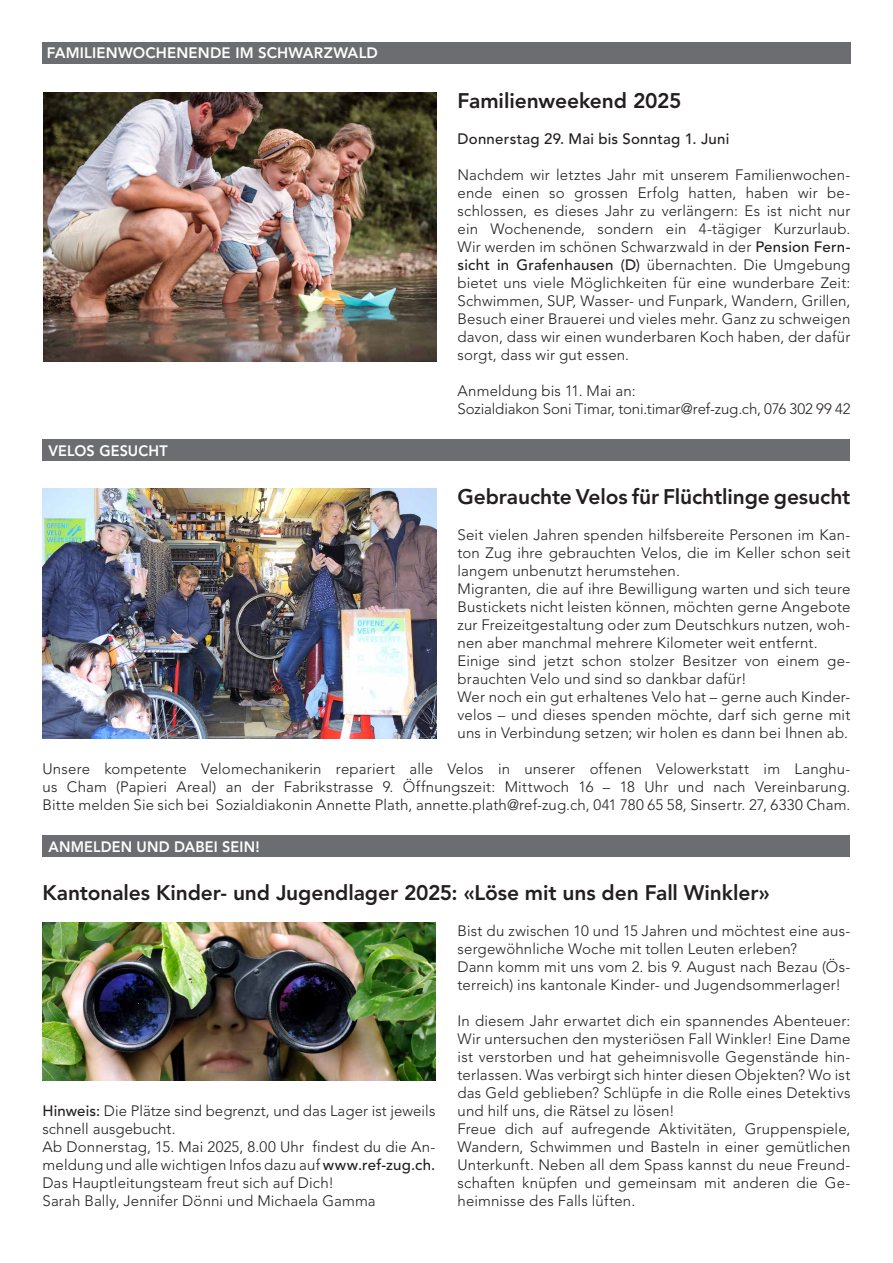
<style>
.page{position:relative;width:893px;height:1263px;background:#fff}
.page>*{position:absolute;margin:0;border:0;box-sizing:border-box;transform-origin:0 0}
.t1{font:800 21px "Avenir LT Std";letter-spacing:-.005em;color:#231f20}
.t2{font:300 15px/18px "Avenir LT Std";letter-spacing:.01em;color:#231f20;text-align:justify}
.t3{font:800 15px "Avenir LT Std";letter-spacing:.01em;color:#fff;scale:.96 1}
.t4{font:500 15px "Avenir LT Std";letter-spacing:.015em;color:#231f20}
.t5{font:800 15px "Avenir LT Std";letter-spacing:.01em;color:#fff}
.s1{font-weight:500}
</style>
<div class="page">
<div style="left:43px;top:439px;width:807px;height:22px;background:#6c6d70"></div>
<img style="left:43px;top:488px;width:394px;height:250px">
<div style="left:43px;top:43px;width:808px;height:21px;background:#6c6d70"></div>
<img style="left:43px;top:92px;width:393px;height:269px">
<div style="left:43px;top:835px;width:807px;height:22px;background:#6c6d70"></div>
<img style="left:43px;top:923px;width:392px;height:157px">
<p class="t5" style="left:47px;top:44px;width:333px">FAMILIENWOCHENENDE IM SCHWARZWALD</p>
<p class="t3" style="left:48px;top:442px;width:126px">VELOS GESUCHT</p>
<p class="t1" style="left:458px;top:88px;width:225px">Familienweekend 2025</p>
<p class="t4" style="left:458px;top:130px;width:273px">Donnerstag 29. Mai bis Sonntag 1. Juni</p>
<p class="t2" style="left:458px;top:166px;width:394px">Nachdem wir letztes Jahr mit unserem Familienwochen&shy;ende einen so grossen Erfolg hatten, haben wir be&shy;schlossen, es dieses Jahr zu verlängern: Es ist nicht nur ein Wochenende, sondern ein 4-tägiger Kurzurlaub.<br>Wir werden im schönen Schwarzwald in der <span class="s1">Pension Fern&shy;sicht in Grafenhausen (D)</span> übernachten. Die Umgebung bietet uns viele Möglichkeiten für eine wunderbare Zeit:<br>Schwimmen, SUP, Wasser- und Funpark, Wandern, Grillen, Besuch einer Brauerei und vieles mehr. Ganz zu schweigen davon, dass wir einen wunderbaren Koch haben, der dafür sorgt, dass wir gut essen.</p>
<p class="t2" style="left:458px;top:382px;width:180px">Anmeldung bis 11. Mai an:</p>
<p class="t2" style="left:458px;top:400px;width:394px">Sozialdiakon Soni Timar, toni.timar@ref-zug.ch, 076 302 99 42</p>
<p class="t1" style="left:458px;top:484px;width:394px">Gebrauchte Velos für Flüchtlinge gesucht</p>
<p class="t2" style="left:458px;top:526px;width:394px">Seit vielen Jahren spenden hilfsbereite Personen im Kan&shy;ton Zug ihre gebrauchten Velos, die im Keller schon seit langem unbenutzt herumstehen.</p>
<p class="t2" style="left:458px;top:580px;width:394px">Migranten, die auf ihre Bewilligung warten und sich teure Bustickets nicht leisten können, möchten gerne Angebote zur Freizeitgestaltung oder zum Deutschkurs nutzen, woh&shy;nen aber manchmal mehrere Kilometer weit entfernt.</p>
<p class="t2" style="left:458px;top:652px;width:394px">Einige sind jetzt schon stolzer Besitzer von einem ge&shy;brauchten Velo und sind so dankbar dafür!</p>
<p class="t2" style="left:458px;top:688px;width:394px">Wer noch ein gut erhaltenes Velo hat – gerne auch Kinder&shy;velos – und dieses spenden möchte, darf sich gerne mit uns in Verbindung setzen; wir holen es dann bei Ihnen ab.</p>
<p class="t2" style="left:43px;top:760px;width:809px">Unsere kompetente Velomechanikerin repariert alle Velos in unserer offenen Velowerkstatt im Langhu&shy;us Cham (Papieri Areal) an der Fabrikstrasse 9. Öffnungszeit: Mittwoch 16 – 18 Uhr und nach Vereinbarung.<br>Bitte melden Sie sich bei Sozialdiakonin Annette Plath, annette.plath@ref-zug.ch, 041 780 65 58, Sinsertr. 27, 6330 Cham.</p>
<p class="t3" style="left:48px;top:838px;width:221px">ANMELDEN UND DABEI SEIN!</p>
<p class="t1" style="left:43px;top:880px;width:729px">Kantonales Kinder- und Jugendlager 2025: «Löse mit uns den Fall Winkler»</p>
<p class="t2" style="left:43px;top:1102px;width:394px"><span class="s1">Hinweis:</span> Die Plätze sind begrenzt, und das Lager ist jeweils schnell ausgebucht.</p>
<p class="t2" style="left:43px;top:1138px;width:394px">Ab Donnerstag, 15. Mai 2025, 8.00 Uhr findest du die An&shy;meldung und alle wichtigen Infos dazu auf <span class="s1">www.ref-zug.ch.<br></span>Das Hauptleitungsteam freut sich auf Dich!</p>
<p class="t2" style="left:43px;top:1192px;width:335px">Sarah Bally, Jennifer Dönni und Michaela Gamma</p>
<p class="t2" style="left:458px;top:922px;width:394px">Bist du zwischen 10 und 15 Jahren und möchtest eine aus&shy;sergewöhnliche Woche mit tollen Leuten erleben?</p>
<p class="t2" style="left:458px;top:958px;width:394px">Dann komm mit uns vom 2. bis 9. August nach Bezau (Ös&shy;terreich) ins kantonale Kinder- und Jugendsommerlager!</p>
<p class="t2" style="left:458px;top:1012px;width:394px">In diesem Jahr erwartet dich ein spannendes Abenteuer:<br>Wir untersuchen den mysteriösen Fall Winkler! Eine Dame ist verstorben und hat geheimnisvolle Gegenstände hin&shy;terlassen. Was verbirgt sich hinter diesen Objekten? Wo ist das Geld geblieben? Schlüpfe in die Rolle eines Detektivs und hilf uns, die Rätsel zu lösen!</p>
<p class="t2" style="left:458px;top:1120px;width:394px">Freue dich auf aufregende Aktivitäten, Gruppenspiele, Wandern, Schwimmen und Basteln in einer gemütlichen Unterkunft. Neben all dem Spass kannst du neue Freund&shy;schaften knüpfen und gemeinsam mit anderen die Ge&shy;heimnisse des Falls lüften.</p>
</div>
